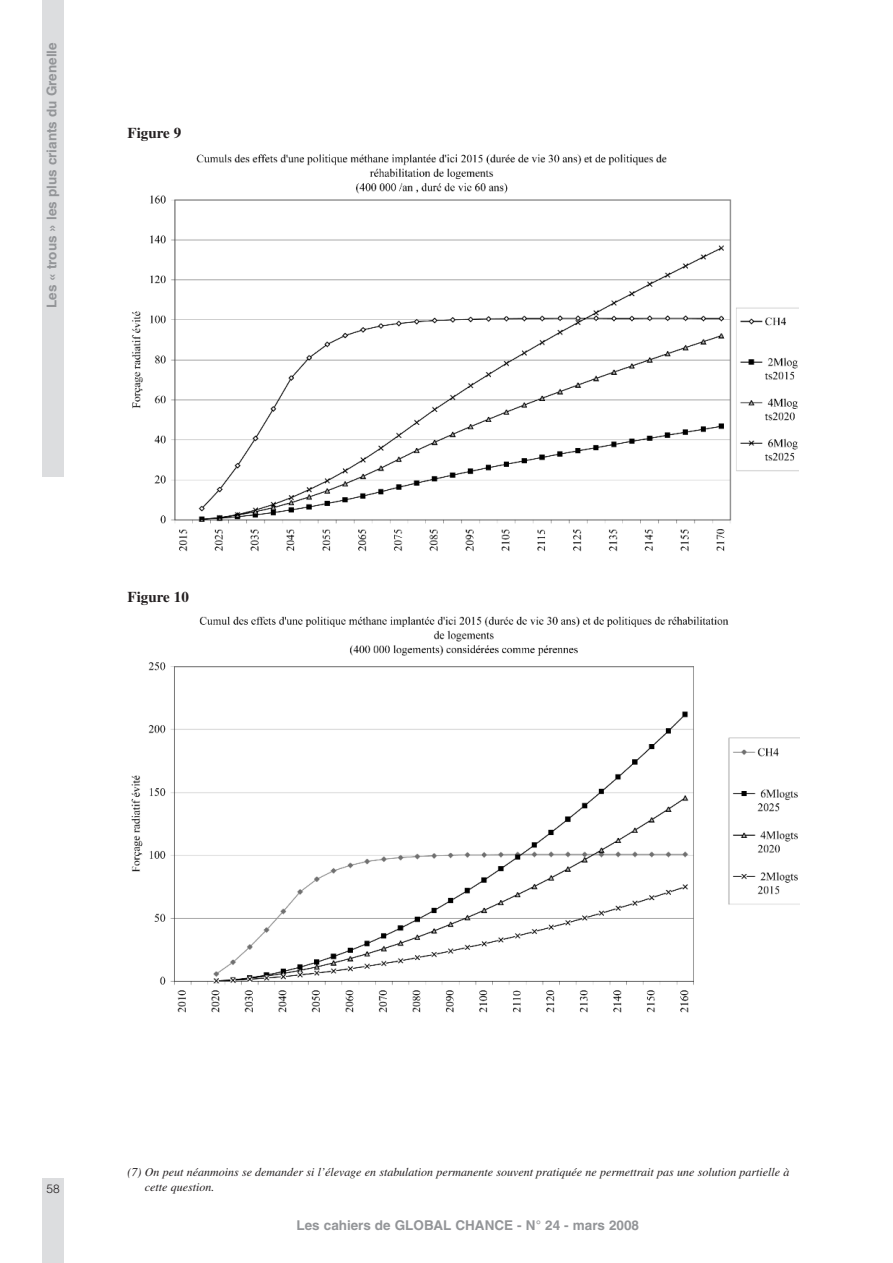
<style>
.page{position:relative;width:893px;height:1263px;background:#fff}
.page>*{position:absolute;margin:0;border:0;box-sizing:border-box;transform-origin:0 0}
.t1{font:700 15px "Times";color:#231f20}
.t2{font:700 13.5px "Helvetica";color:#939598}
.t3{font:italic 12px/14.4px "Times";color:#231f20}
.t4{font:300 12px "Helvetica";color:#231f20}
</style>
<div class="page">
<img style="left:131px;top:616px;width:669px;height:397px">
<img style="left:131px;top:154px;width:667px;height:398px">
<div style="left:43px;top:0;width:21px;height:476px;background:#dcdddf"></div>
<div style="left:43px;top:1178px;width:21px;height:85px;background:#dcdddf"></div>
<p class="t2" style="left:47px;top:308px;width:267px;rotate:-90deg">Les « trous » les plus criants du Grenelle</p>
<p class="t1" style="left:128px;top:128px;width:55px">Figure 9</p>
<p class="t1" style="left:128px;top:591px;width:63px">Figure 10</p>
<p class="t4" style="left:46px;top:1182px;width:15px">58</p>
<p class="t3" style="left:145px;top:1166px;width:646px;text-indent:-17px">(7) On peut néanmoins se demander si l’élevage en stabulation permanente souvent pratiquée ne permettrait pas une solution partielle à cette question.</p>
<p class="t2" style="left:296px;top:1220px;width:344px">Les cahiers de GLOBAL CHANCE - N° 24 - mars 2008</p>
</div>
